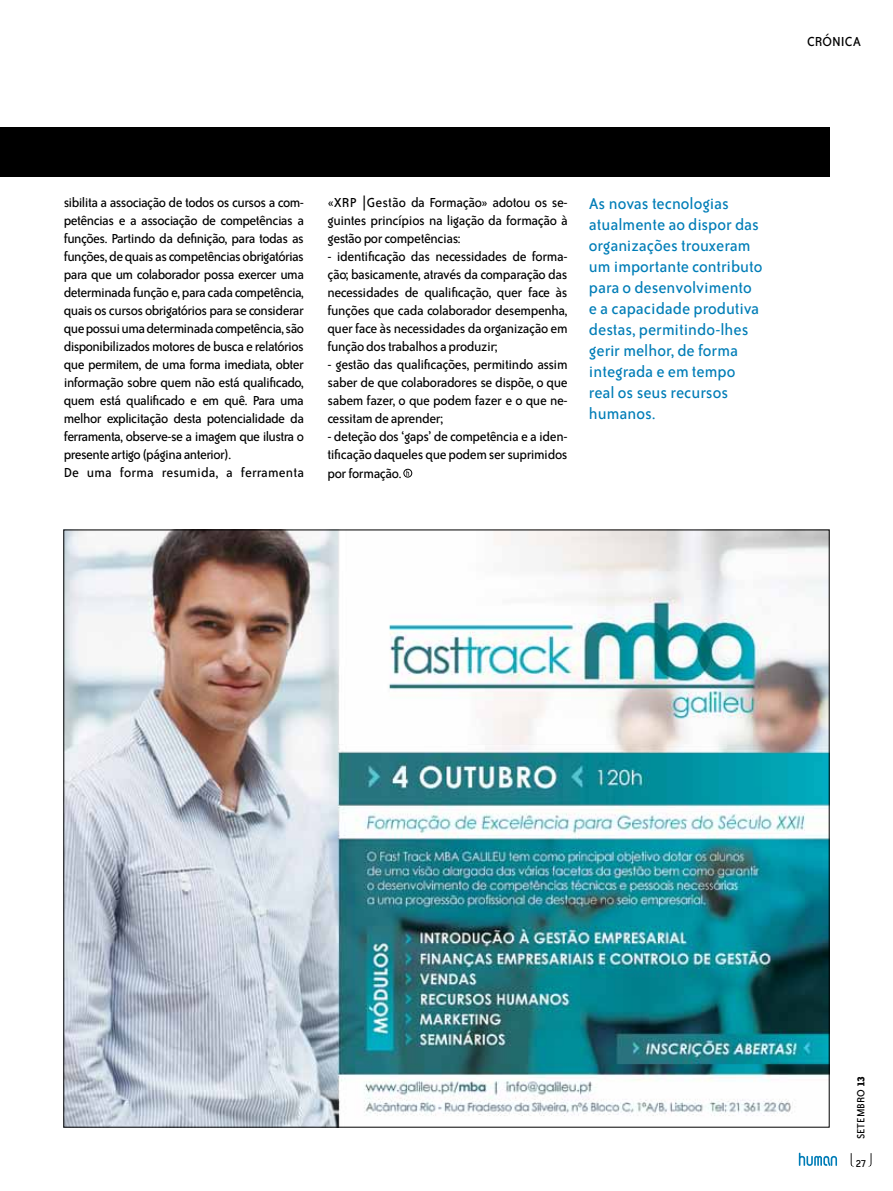
<style>
.page{position:relative;width:893px;height:1191px;background:#fff}
.page>*{position:absolute;margin:0;border:0;box-sizing:border-box;transform-origin:0 0}
.t1{font:18px/21px "Bailey Sans ITC";color:#007db7}
.t2{font:15px/18px "Bailey Sans ITC";letter-spacing:-.035em;color:#000;text-align:justify}
.t3{font:15px "Bailey Sans ITC";color:#000}
.t4{font:12px "Bailey Sans ITC";color:#000}
.s1{font-weight:700}
</style>
<div class="page">
<svg style="left:851px;top:1153px;width:2px;height:13px"></svg>
<svg style="left:869px;top:1153px;width:2px;height:13px"></svg>
<svg style="left:799px;top:1152px;width:38px;height:13px"></svg>
<div style="left:0;top:127px;width:829px;height:49px;background:#000"></div>
<svg style="left:403px;top:469px;width:9px;height:8px"></svg>
<img style="left:65px;top:531px;width:763px;height:594px">
<p class="t3" style="left:807px;top:34px;width:56px">CRÓNICA</p>
<p class="t2" style="left:64px;top:193px;width:242px;text-align:left">sibilita a associação de todos os cursos a com&shy;petências e a associação de competências a funções. Partindo da definição, para todas as funções, de quais as competências obrigatórias para que um colaborador possa exercer uma determinada função e, para cada competência, quais os cursos obrigatórios para se considerar que possui uma determinada competência, são disponibilizados motores de busca e relatórios que permitem, de uma forma imediata, obter informação sobre quem não está qualificado, quem está qualificado e em quê. Para uma melhor explicitação desta potencialidade da ferramenta, observe-se a imagem que ilustra o presente artigo (página anterior).<br>De uma forma resumida, a ferramenta</p>
<p class="t2" style="left:327px;top:193px;width:242px">«XRP |Gestão da Formação» adotou os se&shy;guintes princípios na ligação da formação à gestão por competências:</p>
<p class="t2" style="left:327px;top:247px;width:242px">- identificação das necessidades de forma&shy;ção; basicamente, através da comparação das necessidades de qualificação, quer face às funções que cada colaborador desempenha, quer face às necessidades da organização em função dos trabalhos a produzir;</p>
<p class="t2" style="left:327px;top:355px;width:242px">- gestão das qualificações, permitindo assim saber de que colaboradores se dispõe, o que sabem fazer, o que podem fazer e o que ne&shy;cessitam de aprender;</p>
<p class="t2" style="left:327px;top:427px;width:242px">- deteção dos ‘gaps’ de competência e a iden&shy;tificação daqueles que podem ser suprimidos por formação.</p>
<p class="t1" style="left:589px;top:193px;width:175px">As novas tecnologias atualmente ao dispor das organizações trouxeram um importante contributo para o desenvolvimento e a capacidade produtiva destas, permitindo-lhes gerir melhor, de forma integrada e em tempo real os seus recursos humanos.</p>
<p class="t4" style="left:854px;top:1139px;width:65px;rotate:-90deg">SETEMBRO <span class="s1">13</span></p>
<p class="t4" style="left:856px;top:1156px;width:12px">27</p>
</div>
